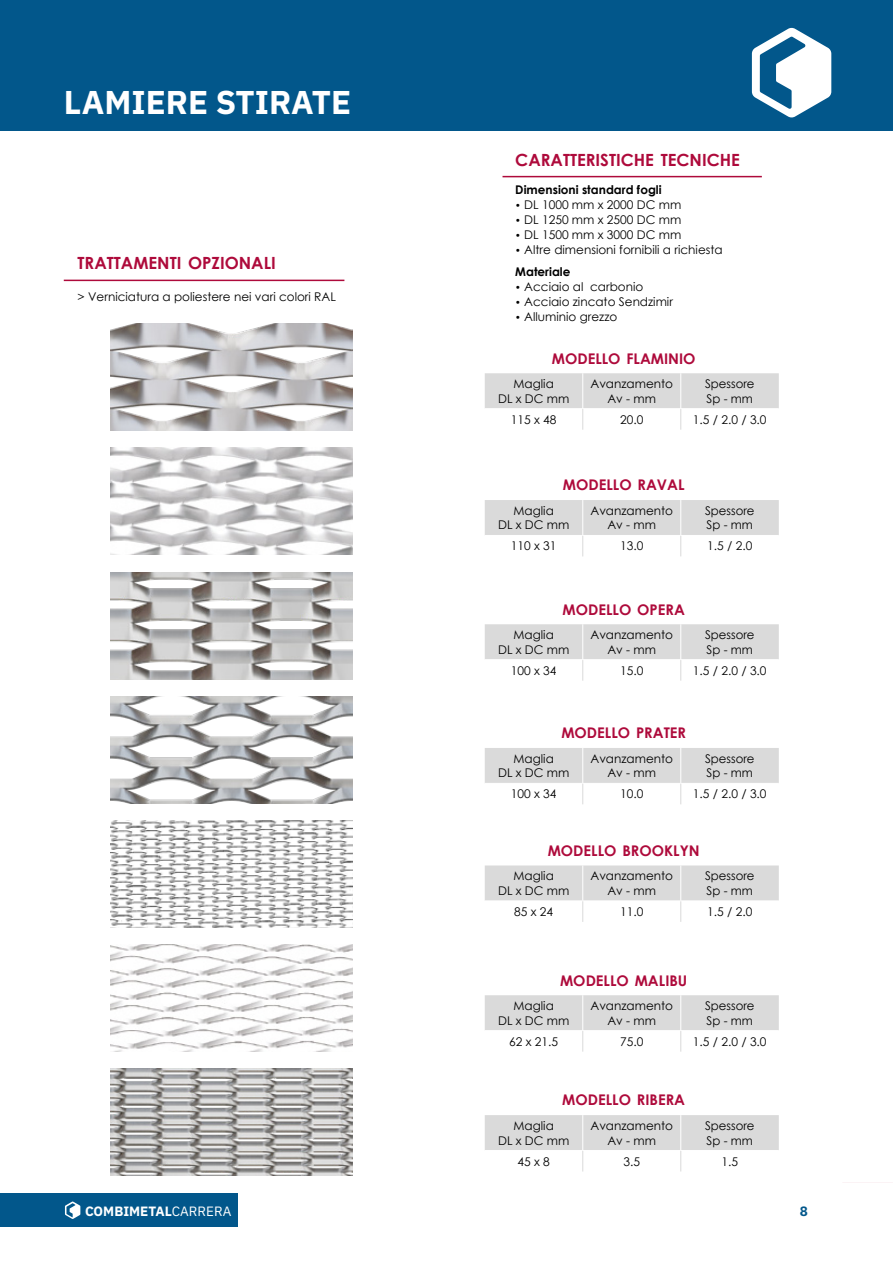
<style>
.page{position:relative;width:893px;height:1263px;background:#fff}
.page>*{position:absolute;margin:0;border:0;box-sizing:border-box;transform-origin:0 0}
.t1{font:700 33px "IBM Plex Sans";color:#fff}
.t2{font:700 16.8px "Century Gothic";color:#ae0a3b}
.t3{font:700 14.7px "Century Gothic";color:#ae0a3b}
.t4{font:700 13.5px "IBM Plex Sans";color:#fff}
.t5{font:700 13.5px "IBM Plex Sans";color:#02578b}
.t6{font:12px/14.4px "Century Gothic";color:#000;text-align:center}
.t7{font:700 12px "Century Gothic";color:#000}
.s1{font-family:"D DIN"}
.s2{font-weight:700}
.s3{font-weight:400}
</style>
<div class="page">
<hr style="left:64px;top:280px;width:280px;height:1px;background:#ae0a3b">
<hr style="left:502px;top:176px;width:260px;height:1px;background:#ae0a3b">
<svg style="left:485px;top:865px;width:294px;height:57px"></svg>
<svg style="left:485px;top:500px;width:294px;height:56px"></svg>
<svg style="left:485px;top:373px;width:294px;height:57px"></svg>
<svg style="left:485px;top:748px;width:294px;height:56px"></svg>
<svg style="left:485px;top:1115px;width:294px;height:56px"></svg>
<svg style="left:485px;top:995px;width:294px;height:57px"></svg>
<svg style="left:485px;top:624px;width:294px;height:57px"></svg>
<img style="left:111px;top:324px;width:242px;height:107px">
<img style="left:111px;top:448px;width:242px;height:107px">
<img style="left:111px;top:572px;width:242px;height:107px">
<img style="left:111px;top:696px;width:242px;height:107px">
<img style="left:111px;top:820px;width:242px;height:107px">
<img style="left:111px;top:945px;width:242px;height:107px">
<img style="left:111px;top:1069px;width:242px;height:107px">
<div style="left:0;top:0;width:893px;height:131px;background:#02578b"></div>
<div style="left:0;top:1193px;width:237px;height:34px;background:#02578b"></div>
<svg style="left:65px;top:1201px;width:15px;height:18px"></svg>
<svg style="left:752px;top:28px;width:79px;height:90px"></svg>
<p class="t1" style="left:64px;top:76px;width:289px">LAMIERE STIRATE</p>
<p class="t2" style="left:78px;top:250px;width:200px">TRATTAMENTI OPZIONALI</p>
<p class="t6" style="left:78px;top:289px;width:260px">&gt; Verniciatura a poliestere nei vari colori RAL</p>
<p class="t2" style="left:515px;top:147px;width:226px">CARATTERISTICHE TECNICHE</p>
<p class="t7" style="left:515px;top:180px;width:148px">Dimensioni standard fogli</p>
<p class="t6" style="left:515px;top:197px;width:168px"><span class="s1">•</span> DL 1000 mm x 2000 DC mm</p>
<p class="t6" style="left:515px;top:212px;width:168px"><span class="s1">•</span> DL 1250 mm x 2500 DC mm</p>
<p class="t6" style="left:515px;top:227px;width:168px"><span class="s1">•</span> DL 1500 mm x 3000 DC mm</p>
<p class="t6" style="left:515px;top:238px;width:209px;line-height:22.5px;text-align:left"><span class="s1">•</span> Altre dimensioni fornibili a richiesta<br><span class="s2">Materiale</span></p>
<p class="t6" style="left:515px;top:280px;width:130px"><span class="s1">•</span> Acciaio al carbonio</p>
<p class="t6" style="left:515px;top:295px;width:159px"><span class="s1">•</span> Acciaio zincato Sendzimir</p>
<p class="t6" style="left:515px;top:310px;width:104px"><span class="s1">•</span> Alluminio grezzo</p>
<p class="t3" style="left:552px;top:347px;width:145px">MODELLO FLAMINIO</p>
<p class="t6" style="left:498px;top:377px;width:73px">Maglia<br>DL x DC mm</p>
<p class="t6" style="left:590px;top:377px;width:84px">Avanzamento<br>Av - mm</p>
<p class="t6" style="left:705px;top:377px;width:51px;text-align:left">Spessore<br>Sp - mm</p>
<p class="t6" style="left:511px;top:412px;width:47px">115 x 48</p>
<p class="t6" style="left:620px;top:412px;width:25px">20.0</p>
<p class="t6" style="left:693px;top:412px;width:75px">1.5 / 2.0 / 3.0</p>
<p class="t3" style="left:563px;top:474px;width:123px">MODELLO RAVAL</p>
<p class="t6" style="left:498px;top:503px;width:73px">Maglia<br>DL x DC mm</p>
<p class="t6" style="left:590px;top:503px;width:84px">Avanzamento<br>Av - mm</p>
<p class="t6" style="left:705px;top:503px;width:51px;text-align:left">Spessore<br>Sp - mm</p>
<p class="t6" style="left:511px;top:539px;width:47px">110 x 31</p>
<p class="t6" style="left:620px;top:539px;width:25px">13.0</p>
<p class="t6" style="left:707px;top:539px;width:47px">1.5 / 2.0</p>
<p class="t3" style="left:563px;top:598px;width:124px">MODELLO OPERA</p>
<p class="t6" style="left:498px;top:627px;width:73px">Maglia<br>DL x DC mm</p>
<p class="t6" style="left:590px;top:627px;width:84px">Avanzamento<br>Av - mm</p>
<p class="t6" style="left:705px;top:627px;width:51px;text-align:left">Spessore<br>Sp - mm</p>
<p class="t6" style="left:511px;top:663px;width:47px">100 x 34</p>
<p class="t6" style="left:620px;top:663px;width:25px">15.0</p>
<p class="t6" style="left:693px;top:663px;width:75px">1.5 / 2.0 / 3.0</p>
<p class="t3" style="left:561px;top:722px;width:126px">MODELLO PRATER</p>
<p class="t6" style="left:498px;top:751px;width:73px">Maglia<br>DL x DC mm</p>
<p class="t6" style="left:590px;top:751px;width:84px">Avanzamento<br>Av - mm</p>
<p class="t6" style="left:705px;top:751px;width:51px;text-align:left">Spessore<br>Sp - mm</p>
<p class="t6" style="left:511px;top:787px;width:47px">100 x 34</p>
<p class="t6" style="left:620px;top:787px;width:25px">10.0</p>
<p class="t6" style="left:693px;top:787px;width:75px">1.5 / 2.0 / 3.0</p>
<p class="t3" style="left:548px;top:839px;width:153px">MODELLO BROOKLYN</p>
<p class="t6" style="left:498px;top:869px;width:73px">Maglia<br>DL x DC mm</p>
<p class="t6" style="left:590px;top:869px;width:84px">Avanzamento<br>Av - mm</p>
<p class="t6" style="left:705px;top:869px;width:51px;text-align:left">Spessore<br>Sp - mm</p>
<p class="t6" style="left:514px;top:904px;width:40px">85 x 24</p>
<p class="t6" style="left:620px;top:904px;width:25px">11.0</p>
<p class="t6" style="left:707px;top:904px;width:47px">1.5 / 2.0</p>
<p class="t3" style="left:560px;top:969px;width:129px">MODELLO MALIBU</p>
<p class="t6" style="left:498px;top:998px;width:73px">Maglia<br>DL x DC mm</p>
<p class="t6" style="left:590px;top:998px;width:84px">Avanzamento<br>Av - mm</p>
<p class="t6" style="left:705px;top:998px;width:51px;text-align:left">Spessore<br>Sp - mm</p>
<p class="t6" style="left:509px;top:1034px;width:50px">62 x 21.5</p>
<p class="t6" style="left:620px;top:1034px;width:25px">75.0</p>
<p class="t6" style="left:693px;top:1034px;width:75px">1.5 / 2.0 / 3.0</p>
<p class="t3" style="left:562px;top:1089px;width:124px">MODELLO RIBERA</p>
<p class="t6" style="left:498px;top:1118px;width:73px">Maglia<br>DL x DC mm</p>
<p class="t6" style="left:590px;top:1118px;width:84px">Avanzamento<br>Av - mm</p>
<p class="t6" style="left:705px;top:1118px;width:51px;text-align:left">Spessore<br>Sp - mm</p>
<p class="t6" style="left:518px;top:1154px;width:34px">45 x 8</p>
<p class="t6" style="left:623px;top:1154px;width:18px">3.5</p>
<p class="t6" style="left:721px;top:1154px;width:18px">1.5</p>
<p class="t4" style="left:85px;top:1200px;width:148px">COMBIMETAL<span class="s3">CARRERA</span></p>
<p class="t5" style="left:800px;top:1200px;width:10px">8</p>
</div>
